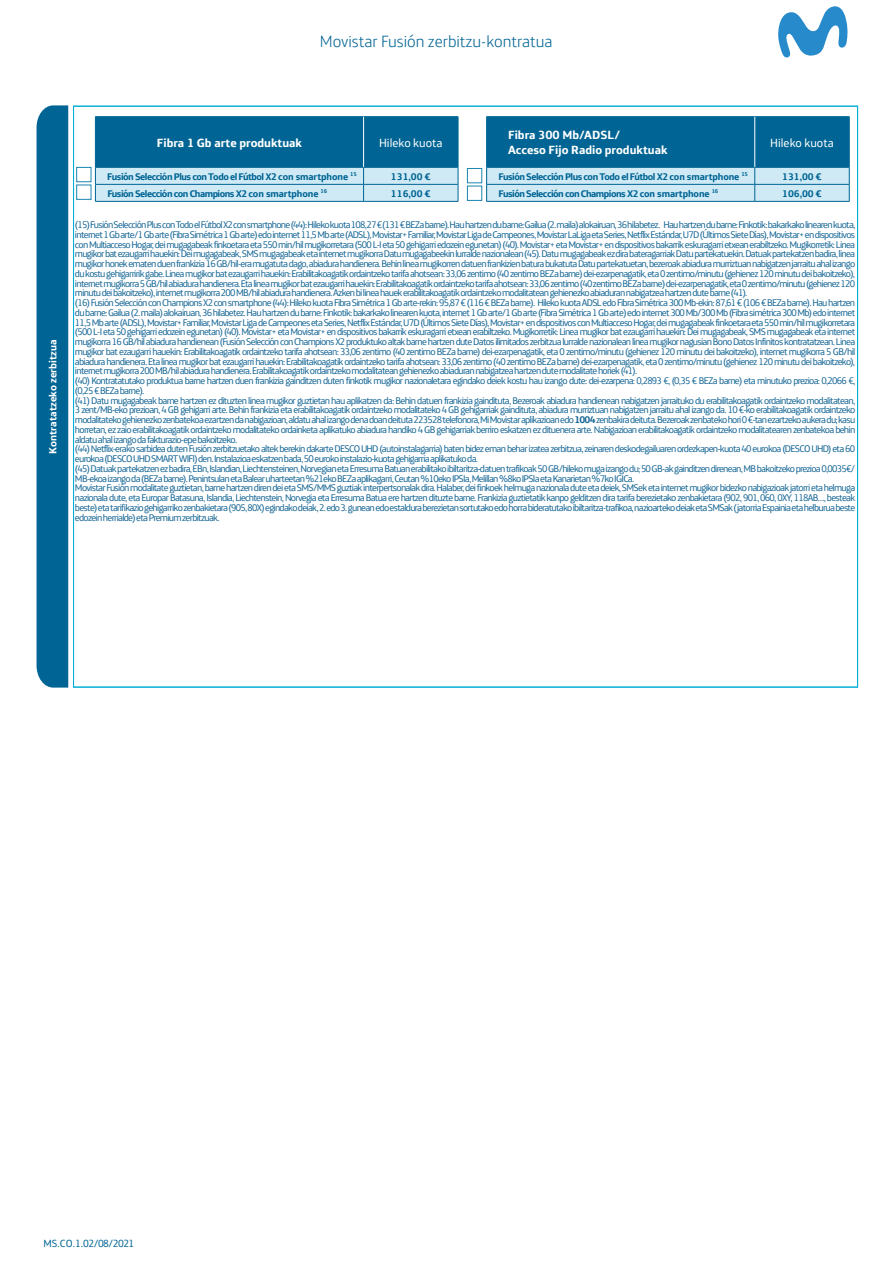
<style>
.page{position:relative;width:893px;height:1263px;background:#fff}
.page>*{position:absolute;margin:0;border:0;box-sizing:border-box;transform-origin:0 0}
.t1{font:300 16.5px "Telefonica";color:#006494}
.t2{font:700 12px/14.4px "Telefonica";color:#fff}
.t3{font:12px "Telefonica";color:#fff}
.t4{font:700 10.5px "Telefonica";color:#fff}
.t5{font:10.5px "Telefonica";letter-spacing:-.05em;color:#006494}
.t6{font:9.75px/9.8px "Telefonica";letter-spacing:-.075em;color:#176796}
.t7{font:700 9.75px "Telefonica";letter-spacing:-.05em;color:#006494}
.s1{color:#176695}
.s2{font-weight:700}
</style>
<div class="page">
<div style="left:37px;top:105px;width:31px;height:583px;background:#006494"></div>
<svg style="left:778px;top:6px;width:70px;height:52px"></svg>
<hr style="left:95px;top:116px;width:269px;height:1px;background:#006494">
<hr style="left:364px;top:116px;width:94px;height:1px;background:#006494">
<hr style="left:95px;top:201px;width:269px;height:1px;background:#006494">
<hr style="left:364px;top:201px;width:94px;height:1px;background:#006494">
<svg style="left:95px;top:117px;width:364px;height:84px;background:#4f97b9"></svg>
<hr style="left:363px;top:117px;width:1px;height:50px;background:#fff">
<hr style="left:95px;top:167px;width:269px;height:1px;background:#006494">
<div style="left:76px;top:167px;width:15px;height:15px;border:1px solid #1b85b0"></div>
<div style="left:76px;top:185px;width:15px;height:15px;border:1px solid #1b85b0"></div>
<div style="left:467px;top:168px;width:15px;height:15px;border:1px solid #1b85b0"></div>
<div style="left:467px;top:186px;width:15px;height:15px;border:1px solid #1b85b0"></div>
<hr style="left:486px;top:116px;width:269px;height:1px;background:#006494">
<hr style="left:755px;top:116px;width:94px;height:1px;background:#006494">
<hr style="left:486px;top:201px;width:269px;height:1px;background:#006494">
<hr style="left:755px;top:201px;width:94px;height:1px;background:#006494">
<svg style="left:486px;top:117px;width:364px;height:84px;background:#4f97b9"></svg>
<hr style="left:754px;top:117px;width:1px;height:50px;background:#fff">
<hr style="left:486px;top:167px;width:269px;height:1px;background:#006494">
<h1 class="t1" style="left:320px;top:27px;width:234px">Movistar Fusión zerbitzu-kontratua</h1>
<p class="t4" style="left:43px;top:454px;width:116px;rotate:-90deg">Kontratatzeko zerbitzua</p>
<p class="t2" style="left:157px;top:134px;width:147px">Fibra 1 Gb arte produktuak</p>
<p class="t3" style="left:379px;top:132px;width:65px">Hileko kuota</p>
<p class="t7" style="left:107px;top:167px;width:251px">Fusión Selección Plus con Todo el Fútbol X2 con smartphone <sup>15</sup></p>
<p class="t7" style="left:391px;top:167px;width:41px">131,00 €</p>
<p class="t7" style="left:107px;top:184px;width:221px">Fusión Selección con Champions X2 con smartphone <sup>16</sup></p>
<p class="t7" style="left:391px;top:184px;width:41px">116,00 €</p>
<p class="t2" style="left:508px;top:127px;width:161px">Fibra 300 Mb/ADSL/<br>Acceso Fijo Radio produktuak</p>
<p class="t3" style="left:770px;top:132px;width:65px">Hileko kuota</p>
<p class="t7" style="left:499px;top:167px;width:251px">Fusión Selección Plus con Todo el Fútbol X2 con smartphone <sup>15</sup></p>
<p class="t7" style="left:782px;top:167px;width:41px">131,00 €</p>
<p class="t7" style="left:499px;top:184px;width:221px">Fusión Selección con Champions X2 con smartphone <sup>16</sup></p>
<p class="t7" style="left:782px;top:184px;width:41px">106,00 €</p>
<p class="t6" style="left:75px;top:219px;width:782px">(15) Fusión Selección Plus con Todo el Fútbol X2 con smartphone (44): Hileko kuota 108,27 € (131 € BEZa barne). Hau hartzen du barne: Gailua (2. maila) alokairuan, 36 hilabetez. Hau hartzen du barne: Finkotik: bakarkako linearen kuota, internet 1 Gb arte/1 Gb arte (Fibra Simétrica 1 Gb arte) edo internet 11,5 Mb arte (ADSL), Movistar+ Familiar, Movistar Liga de Campeones, Movistar LaLiga eta Series, Netflix Estándar, U7D (Últimos Siete Días), Movistar+ en dispositivos con Multiacceso Hogar, dei mugagabeak finkoetara eta 550 min/hil mugikorretara (500 L-I eta 50 gehigarri edozein egunetan) (40). Movistar+ eta Movistar+ en dispositivos bakarrik eskuragarri etxean erabiltzeko. Mugikorretik: Linea mugikor bat ezaugarri hauekin: Dei mugagabeak, SMS mugagabeak eta internet mugikorra Datu mugagabeekin lurralde nazionalean (45). Datu mugagabeak ez dira bateragarriak Datu partekatuekin. Datuak partekatzen badira, linea mugikor honek ematen duen frankizia 16 GB/hil-era mugatuta dago, abiadura handienera. Behin linea mugikorren datuen frankizien batura bukatuta Datu partekatuetan, bezeroak abiadura murriztuan nabigatzen jarraitu ahal izango du kostu gehigarririk gabe. Linea mugikor bat ezaugarri hauekin: Erabilitakoagatik ordaintzeko tarifa ahotsean: 33,06 zentimo (40 zentimo BEZa barne) dei-ezarpenagatik, eta 0 zentimo/minutu (gehienez 120 minutu dei bakoitzeko), internet mugikorra 5 GB/hil abiadura handienera. Eta linea mugikor bat ezaugarri hauekin: Erabilitakoagatik ordaintzeko tarifa ahotsean: 33,06 zentimo (40 zentimo BEZa barne) dei-ezarpenagatik, eta 0 zentimo/minutu (gehienez 120 minutu dei bakoitzeko), internet mugikorra 200 MB/hil abiadura handienera. Azken bi linea hauek erabilitakoagatik ordaintzeko modalitatean gehienezko abiaduran nabigatzea hartzen dute barne (41).<br>(16) Fusión Selección con Champions X2 con smartphone (44): Hileko kuota Fibra Simétrica 1 Gb arte-rekin: 95,87 € (116 € BEZa barne). Hileko kuota ADSL edo Fibra Simétrica 300 Mb-ekin: 87,61 € (106 € BEZa barne). Hau hartzen du barne: Gailua (2. maila) alokairuan, 36 hilabetez. Hau hartzen du barne: Finkotik: bakarkako linearen kuota, internet 1 Gb arte/1 Gb arte (Fibra Simétrica 1 Gb arte) edo internet 300 Mb/300 Mb (Fibra simétrica 300 Mb) edo internet 11,5 Mb arte (ADSL), Movistar+ Familiar, Movistar Liga de Campeones eta Series, Netflix Estándar, U7D (Últimos Siete Días), Movistar+ en dispositivos con Multiacceso Hogar, dei mugagabeak finkoetara eta 550 min/hil mugikorretara (500 L-I eta 50 gehigarri edozein egunetan) (40). Movistar+ eta Movistar+ en dispositivos bakarrik eskuragarri etxean erabiltzeko. Mugikorretik: Linea mugikor bat ezaugarri hauekin: Dei mugagabeak, SMS mugagabeak eta internet mugikorra 16 GB/hil abiadura handienean (Fusión Selección con Champions X2 <span class="s1">produktuko altak barne hartzen dute Datos ilimitados zerbitzua lurralde nazionalean linea mugikor nagusian Bono Datos Infinitos kontratatzean.</span> Linea mugikor bat ezaugarri hauekin: Erabilitakoagatik ordaintzeko tarifa ahotsean: 33,06 zentimo (40 zentimo BEZa barne) dei-ezarpenagatik, eta 0 zentimo/minutu (gehienez 120 minutu dei bakoitzeko), internet mugikorra 5 GB/hil abiadura handienera. Eta linea mugikor bat ezaugarri hauekin: Erabilitakoagatik ordaintzeko tarifa ahotsean: 33,06 zentimo (40 zentimo BEZa barne) dei-ezarpenagatik, eta 0 zentimo/minutu (gehienez 120 minutu dei bakoitzeko), internet mugikorra 200 MB/hil abiadura handienera. Erabilitakoagatik ordaintzeko modalitatean gehienezko abiaduran nabigatzea hartzen dute modalitate horiek (41).<br>(40) Kontratatutako produktua barne hartzen duen frankizia gainditzen duten finkotik mugikor nazionaletara egindako deiek kostu hau izango dute: dei-ezarpena: 0,2893 €, (0,35 € BEZa barne) eta minutuko prezioa: 0,2066 €, (0,25 € BEZa barne).<br>(41) Datu mugagabeak barne hartzen ez dituzten linea mugikor guztietan hau aplikatzen da: Behin datuen frankizia gaindituta, Bezeroak abiadura handienean nabigatzen jarraituko du erabilitakoagatik ordaintzeko modalitatean, 3 zent/MB-eko prezioan, 4 GB gehigarri arte. Behin frankizia eta erabilitakoagatik ordaintzeko modalitateko 4 GB gehigarriak gaindituta, abiadura murriztuan nabigatzen jarraitu ahal izango da. 10 €-ko erabilitakoagatik ordaintzeko modalitateko gehienezko zenbatekoa ezartzen da nabigazioan, aldatu ahal izango dena doan deituta 223528 telefonora, Mi Movistar aplikazioan edo <span class="s2">1004</span> zenbakira deituta. Bezeroak zenbateko hori 0 €-tan ezartzeko aukera du; kasu horretan, ez zaio erabilitakoagatik ordaintzeko modalitateko ordainketa aplikatuko abiadura handiko 4 GB gehigarriak berriro eskatzen ez dituenera arte. Nabigazioan erabilitakoagatik ordaintzeko modalitatearen zenbatekoa behin aldatu ahal izango da fakturazio-epe bakoitzeko.<br>(44) Netflix-erako sarbidea duten Fusión zerbitzuetako altek berekin dakarte DESCO UHD (autoinstalagarria) baten bidez eman behar izatea zerbitzua, zeinaren deskodegailuaren ordezkapen-kuota 40 eurokoa (DESCO UHD) eta 60 eurokoa (DESCO UHD SMART WIFI) den. Instalazioa eskatzen bada, 50 euroko instalazio-kuota gehigarria aplikatuko da.<br>(45) Datuak partekatzen ez badira, EBn, Islandian, Liechtensteinen, Norvegian eta Erresuma Batuan erabilitako ibiltaritza-datuen trafikoak 50 GB/hileko muga izango du; 50 GB-ak gainditzen direnean, MB bakoitzeko prezioa 0,0035€/ MB-ekoa izango da (BEZa barne). Penintsulan eta Balear uharteetan %21eko BEZa aplikagarri, Ceutan %10eko IPSIa, Melillan %8ko IPSIa eta Kanarietan %7ko IGICa.<br><span class="s1">Movistar Fusión modalitate guztietan, barne hartzen diren dei eta SMS/MMS guztiak interpertsonalak dira.</span> Halaber, dei finkoek helmuga nazionala dute eta deiek, SMSek eta internet mugikor bidezko nabigazioak jatorri eta helmuga nazionala dute, eta Europar Batasuna, Islandia, Liechtenstein, Norvegia eta Erresuma Batua ere hartzen dituzte barne. <span class="s1">Frankizia guztietatik kanpo gelditzen dira tarifa berezietako zenbakietara (902, 901, 060, 0XY, 118AB…, besteak beste) eta tarifikazio gehigarriko zenbakietara (905, 80X) egindako deiak, 2. edo 3. gunean edo estaldura berezietan sortutako edo horra bideratutako ibiltaritza-trafikoa, nazioarteko deiak eta SMSak (jatorria Espainia eta helburua beste edozein herrialde) eta Premium zerbitzuak.</span></p>
<p class="t5" style="left:43px;top:1234px;width:92px">MS.CO.1.02/08/2021</p>
</div>
